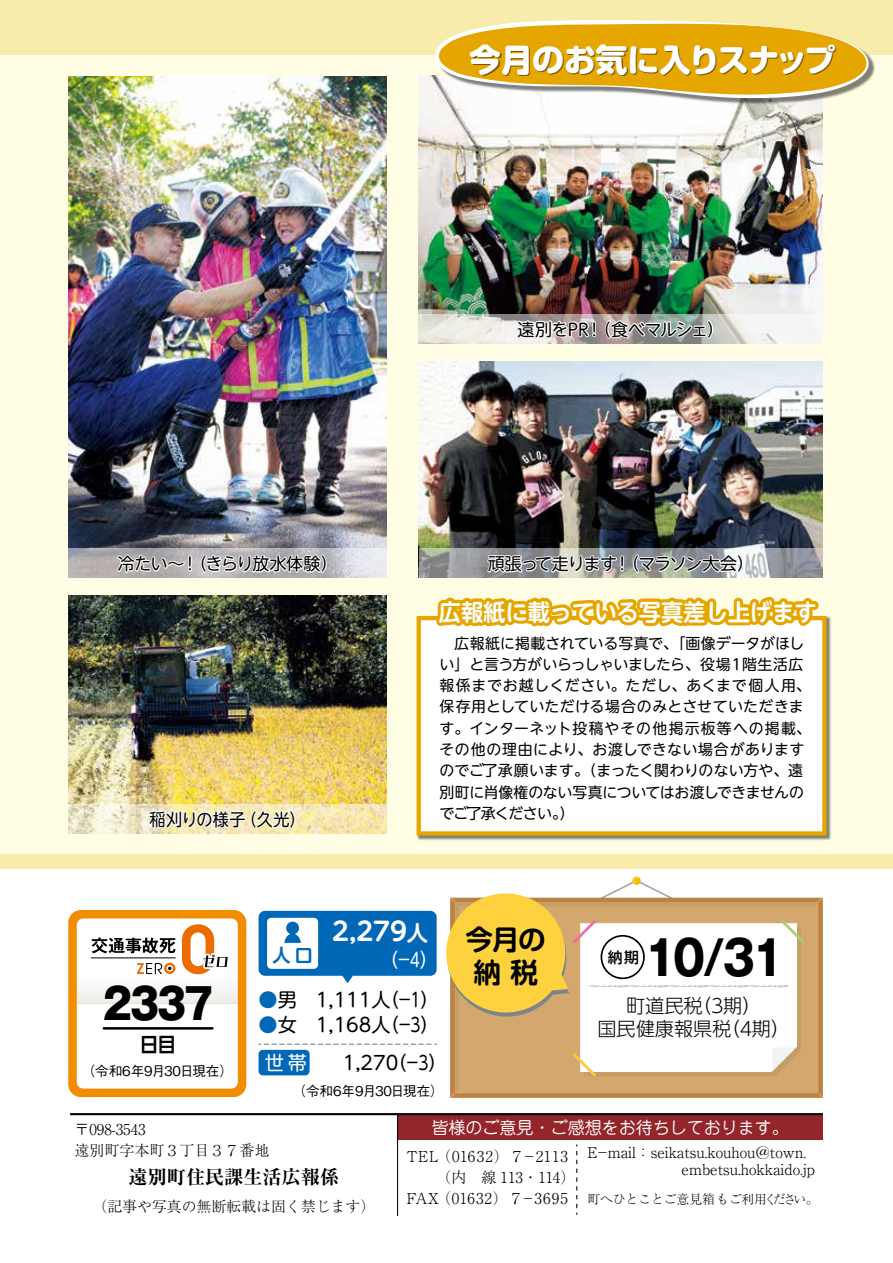
<style>
.page{position:relative;width:893px;height:1263px;background:#fff}
.page>*{position:absolute;margin:0;border:0;box-sizing:border-box;transform-origin:0 0}
.t1{font:700 47.85px "Gothic MB101 Pr 6";color:#000;scale:.9 1}
.t2{font:800 42.15px "Gothic MB101 Pr 6";color:#000;scale:.91 1}
.t3{font:800 31.95px "Soft Go Std";letter-spacing:-.015em;color:#fff}
.t4{font:700 27.6px "Soft Go Std De";color:#000}
.t5{font:700 25.5px "UD Shin M Go Pro De";color:#fff}
.t6{font:700 23.4px "UD Shin M Go Pro De";color:#fff;scale:.95 1}
.t7{font:700 21.3px "UD Shin M Go Pro De";color:#fff}
.t8{font:700 19.95px "UD Shin Go NT Pro De";color:#000;scale:.91 1}
.t9{font:19.2px "UD Shin M Go Pro";color:#000}
.t10{font:300 19.2px "UD Shin Go NT Pro";color:#000}
.t11{font:700 expanded 19.2px "Ryumin Pr 6";color:#000}
.t12{font:19.2px "UD Shin M Go Pro";color:#fff}
.t13{font:19.2px "UD Shin M Go Pro";color:#0068b7}
.t14{font:700 18px "UD Shin M Go Pro De";color:#0068b7}
.t15{font:16.95px "UD Shin M Go Pro";letter-spacing:-.035em;color:#000}
.t16{font:16.95px "Jun 201 Pro";color:#fff}
.t17{font:16.95px "UD Shin M Go Pro";letter-spacing:-.035em;color:#000;scale:.95 1}
.t18{font:300 15px "Ryumin Pr 6";color:#000}
.t19{font:300 15px "Ryumin Pr 6";letter-spacing:.04em;color:#000}
.t20{font:300 15px/21.3px "Ryumin Pr 6";letter-spacing:.065em;color:#000}
.t21{font:14.85px/21.3px "UD Shin M Go Pro";letter-spacing:.01em;color:#000}
.t22{font:300 14.85px/17px "Ryumin Pr 6";color:#000}
.t23{font:500 14.85px "UD Shin Go NT Pro";color:#000}
.t24{font:500 13.5px "Gothic BBB Pr 6";color:#000}
.t25{font:300 12.75px "Ryumin Pr 6";color:#000}
.s1{color:#000}
</style>
<div class="page">
<div style="left:0;top:54px;width:893px;height:801px;background:#fffde4"></div>
<div style="left:0;top:0;width:893px;height:54px;background:#f7ecac"></div>
<div style="left:0;top:855px;width:893px;height:14px;background:#f7ecac"></div>
<img style="left:419px;top:361px;width:404px;height:96px">
<img style="left:68px;top:595px;width:9px;height:209px">
<img style="left:68px;top:76px;width:319px;height:472px">
<img style="left:419px;top:76px;width:404px;height:238px">
<div style="left:398px;top:1114px;width:425px;height:26px;background:#94252a"></div>
<hr style="left:70px;top:1113px;width:753px;height:2px;background:#000">
<svg style="left:576px;top:1144px;width:1px;height:71px"></svg>
<hr style="left:397px;top:1114px;width:1px;height:102px;background:#000">
<div style="left:68px;top:910px;width:178px;height:187px;background:#f18d00;border-radius:13px"></div>
<img style="left:436px;top:102px;width:387px;height:4px">
<svg style="left:422px;top:20px;width:471px;height:82px"></svg>
<svg style="left:68px;top:804px;width:9px;height:29px"></svg>
<svg style="left:68px;top:548px;width:9px;height:30px"></svg>
<img style="left:77px;top:457px;width:747px;height:641px">
<svg style="left:419px;top:314px;width:404px;height:30px"></svg>
<svg style="left:515px;top:319px;width:81px;height:21px;background:#e3dfdd"></svg>
<svg style="left:604px;top:318px;width:110px;height:22px;background:#c3c6c2"></svg>
<h3 class="t3" style="left:469px;top:37px;width:368px">今月のお気に入りスナップ</h3>
<p class="t15" style="left:118px;top:550px;width:221px">冷たい～！（きらり放水体験(</p>
<p class="t17" style="left:241px;top:805px;width:70px">（久光(</p>
<p class="t17" style="left:150px;top:805px;width:102px">稲刈りの様子</p>
<p class="t15" style="left:586px;top:316px;width:140px">！（食べマルシェ(</p>
<p class="t15" style="left:518px;top:316px;width:73px">遠別をPR</p>
<p class="t15" style="left:614px;top:550px;width:141px">！（マラソン大会(</p>
<p class="t15" style="left:488px;top:550px;width:131px">頑張って走ります</p>
<h3 class="t6" style="left:439px;top:593px;width:399px">広報紙に載っている写真差し上げます</h3>
<p class="t21" style="left:440px;top:632px;width:373px">　広報紙に掲載されている写真で、「画像データがほしい」と言う方がいらっしゃいましたら、役場１階生活広報係までお越しください。ただし、あくまで個人用、保存用としていただける場合のみとさせていただきます。インターネット投稿やその他掲示板等への掲載、その他の理由により、お渡しできない場合がありますのでご了承願います。（まったく関わりのない方や、遠別町に肖像権のない写真についてはお渡しできませんのでご了承ください (。</p>
<h2 class="t2" style="left:103px;top:968px;width:123px">2337</h2>
<h3 class="t8" style="left:140px;top:1028px;width:41px">日目</h3>
<p class="t24" style="left:82px;top:1060px;width:153px">（令和6年月9 30日現在(</p>
<p class="t18" style="left:74px;top:1117px;width:73px">〒098-3543</p>
<p class="t14" style="left:272px;top:940px;width:42px">人口</p>
<h3 class="t5" style="left:332px;top:910px;width:76px">2,279</h3>
<p class="t12" style="left:380px;top:944px;width:60px">)－4(</p>
<h3 class="t7" style="left:407px;top:915px;width:23px">人</h3>
<p class="t13" style="left:259px;top:984px;width:40px">●<span class="s1">男</span></p>
<p class="t9" style="left:316px;top:984px;width:125px">1,111 )人－1(</p>
<p class="t13" style="left:259px;top:1009px;width:40px">●<span class="s1">女</span></p>
<p class="t9" style="left:316px;top:1009px;width:125px">1,168 )人－3(</p>
<p class="t12" style="left:265px;top:1047px;width:44px">世帯</p>
<p class="t9" style="left:388px;top:1047px;width:60px">)－3(</p>
<p class="t9" style="left:343px;top:1047px;width:57px">1,270</p>
<p class="t24" style="left:293px;top:1080px;width:153px">（令和6年月9 30日現在(</p>
<h3 class="t4" style="left:466px;top:919px;width:82px">今月の</h3>
<h1 class="t1" style="left:644px;top:917px;width:157px">10/31</h1>
<p class="t23" style="left:608px;top:945px;width:33px">納期</p>
<h3 class="t4" style="left:473px;top:952px;width:66px">納税</h3>
<p class="t10" style="left:692px;top:990px;width:21px">（</p>
<p class="t10" style="left:723px;top:990px;width:40px">期(</p>
<p class="t10" style="left:626px;top:990px;width:102px">町道民税３</p>
<p class="t10" style="left:721px;top:1013px;width:21px">（</p>
<p class="t10" style="left:752px;top:1013px;width:40px">期(</p>
<p class="t10" style="left:597px;top:1013px;width:160px">国民健康報県税４</p>
<p class="t16" style="left:432px;top:1114px;width:359px">皆様のご意見・ご感想をお待ちしております。</p>
<p class="t18" style="left:74px;top:1138px;width:197px">遠別町字本町３丁目３７番地</p>
<p class="t19" style="left:406px;top:1144px;width:163px">TEL)01632(７－2113</p>
<p class="t11" style="left:129px;top:1162px;width:212px">遠別町住民課生活広報係</p>
<p class="t18" style="left:481px;top:1165px;width:96px">線 113・114(</p>
<p class="t20" style="left:436px;top:1166px;width:133px">（内<br>)01632(７－3695</p>
<p class="t18" style="left:406px;top:1187px;width:34px">FAX</p>
<p class="t22" style="left:92px;top:1197px;width:284px">（記事や写真の無断転載は固く禁じます(</p>
<p class="t22" style="left:608px;top:1143px;width:200px">mail：seikatsu.kouhou＠town.</p>
<p class="t22" style="left:587px;top:1143px;width:229px">－E<br>　　　　 　　embetsu.hokkaido j p.</p>
<p class="t25" style="left:587px;top:1189px;width:233px">町へひとことご意見箱もご利用ください。</p>
</div>
